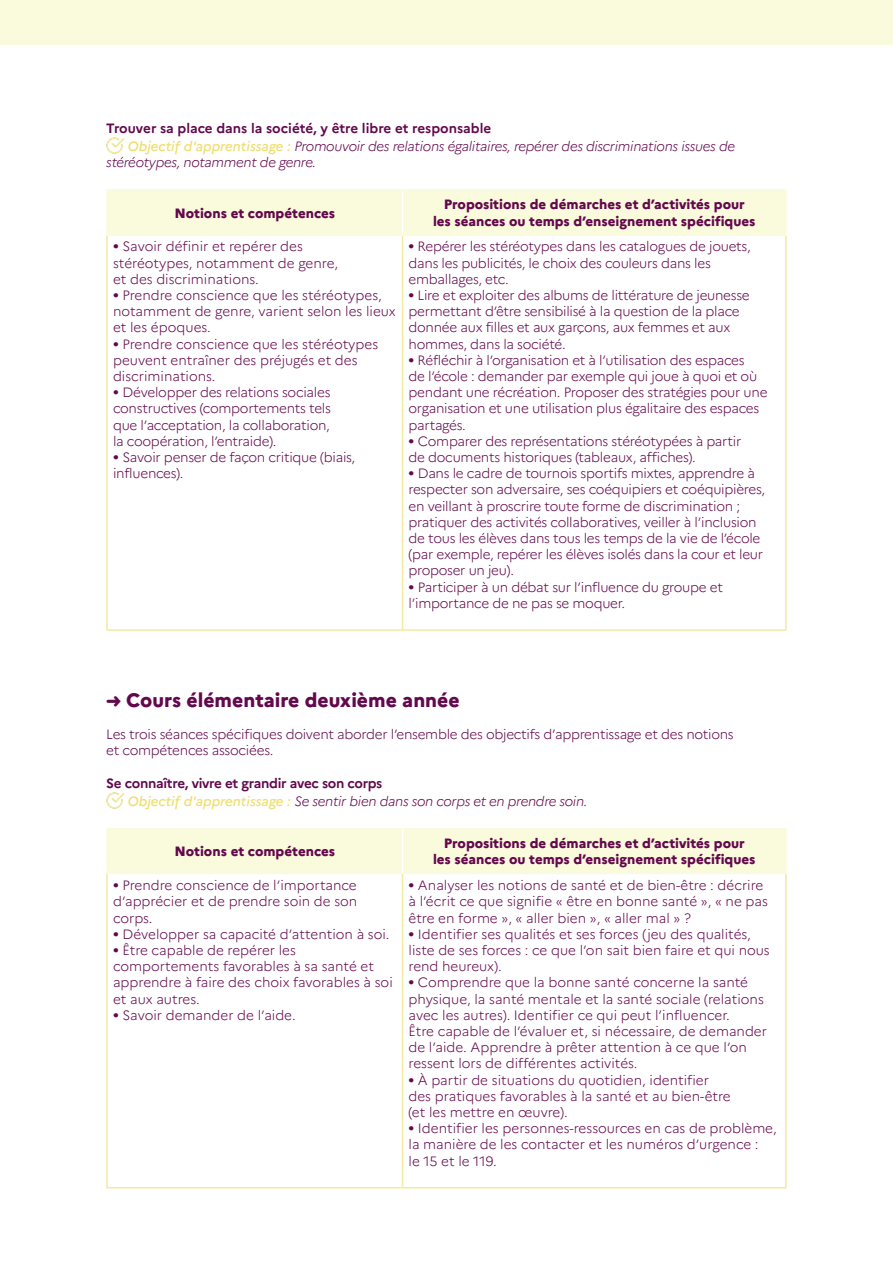
<style>
.page{position:relative;width:893px;height:1263px;background:#fff}
.page>*{position:absolute;margin:0;border:0;box-sizing:border-box;transform-origin:0 0}
.t1{font:800 19.5px "Marianne";color:#63084d}
.t2{font:300 13.5px/16.2px "Marianne";letter-spacing:-.02em;color:#63084d}
.t3{font:300 13.5px/16.2px "Marianne";color:#63084d}
.t4{font:italic 300 13.5px/18px "Marianne";letter-spacing:-.02em;color:#63084d}
.t5{font:800 13.5px/16.2px "Marianne";color:#63084d;text-align:center}
.s1{font-weight:700;font-style:normal}
.s2{font-weight:500;color:#efde6f}
.s3{font-weight:700}
</style>
<div class="page">
<div style="left:0;top:0;width:893px;height:45px;background:#fafadc"></div>
<svg style="left:106px;top:137px;width:19px;height:17px"></svg>
<div style="left:108px;top:191px;width:677px;height:43px;background:#fafadc"></div>
<hr style="left:106px;top:189px;width:297px;height:2px;background:#fafadc">
<hr style="left:106px;top:191px;width:2px;height:43px;background:#fafadc">
<hr style="left:403px;top:189px;width:384px;height:2px;background:#fafadc">
<hr style="left:785px;top:191px;width:2px;height:43px;background:#fafadc">
<hr style="left:106px;top:236px;width:2px;height:393px;background:#f3e99f">
<hr style="left:402px;top:236px;width:1px;height:393px;background:#f3e99f">
<hr style="left:785px;top:236px;width:2px;height:393px;background:#f3e99f">
<hr style="left:106px;top:629px;width:297px;height:2px;background:#f3e99f">
<hr style="left:403px;top:629px;width:384px;height:2px;background:#f3e99f">
<hr style="left:106px;top:234px;width:297px;height:2px;background:#fafadc">
<hr style="left:403px;top:234px;width:384px;height:2px;background:#fafadc">
<hr style="left:402px;top:191px;width:1px;height:43px;background:#fff">
<svg style="left:106px;top:792px;width:19px;height:17px"></svg>
<div style="left:108px;top:829px;width:677px;height:45px;background:#fafadc"></div>
<hr style="left:106px;top:828px;width:297px;height:1px;background:#fafadc">
<hr style="left:106px;top:829px;width:2px;height:45px;background:#fafadc">
<hr style="left:403px;top:828px;width:384px;height:1px;background:#fafadc">
<hr style="left:785px;top:829px;width:2px;height:45px;background:#fafadc">
<hr style="left:106px;top:874px;width:2px;height:313px;background:#f3e99f">
<hr style="left:402px;top:874px;width:1px;height:313px;background:#f3e99f">
<hr style="left:785px;top:874px;width:2px;height:313px;background:#f3e99f">
<hr style="left:106px;top:1187px;width:297px;height:1px;background:#f3e99f">
<hr style="left:403px;top:1187px;width:384px;height:1px;background:#f3e99f">
<hr style="left:402px;top:829px;width:1px;height:45px;background:#fff">
<p class="t4" style="left:128px;top:118px;width:609px;text-indent:-22px"><span class="s1">Trouver sa place dans la société, y être libre et responsable<br></span><span class="s2">Objectif d'apprentissage :</span> Promouvoir des relations égalitaires, repérer des discriminations issues de</p>
<p class="t4" style="left:106px;top:152px;width:211px">stéréotypes, notamment de genre.</p>
<p class="t5" style="left:174px;top:204px;width:162px">Notions et compétences</p>
<p class="t5" style="left:433px;top:195px;width:324px">Propositions de démarches et d’activités pour<br>les séances ou temps d’enseignement spécifiques</p>
<p class="t3" style="left:113px;top:237px;width:227px"><span class="s3">•</span> Savoir définir et repérer des stéréotypes, notamment de genre, et des discriminations.</p>
<p class="t3" style="left:113px;top:286px;width:284px"><span class="s3">•</span> Prendre conscience que les stéréotypes, notamment de genre, varient selon les lieux et les époques.</p>
<p class="t3" style="left:113px;top:335px;width:267px"><span class="s3">•</span> Prendre conscience que les stéréotypes peuvent entraîner des préjugés et des discriminations.</p>
<p class="t2" style="left:113px;top:383px;width:219px;text-align:justify"><span class="s3">•</span> Développer des relations sociales constructives (comportements tels que l’acceptation, la collaboration, la coopération, l’entraide).</p>
<p class="t2" style="left:113px;top:448px;width:244px"><span class="s3">•</span> Savoir penser de façon critique (biais, influences).</p>
<p class="t2" style="left:409px;top:237px;width:344px"><span class="s3">•</span> Repérer les stéréotypes dans les catalogues de jouets, dans les publicités, le choix des couleurs dans les emballages, etc.</p>
<p class="t2" style="left:409px;top:286px;width:343px"><span class="s3">•</span> Lire et exploiter des albums de littérature de jeunesse permettant d’être sensibilisé à la question de la place donnée aux filles et aux garçons, aux femmes et aux hommes, dans la société.</p>
<p class="t2" style="left:409px;top:351px;width:360px"><span class="s3">•</span> Réfléchir à l’organisation et à l’utilisation des espaces<br>de l’école : demander par exemple qui joue à quoi et où pendant une récréation. Proposer des stratégies pour une organisation et une utilisation plus égalitaire des espaces partagés.</p>
<p class="t2" style="left:409px;top:432px;width:334px"><span class="s3">•</span> Comparer des représentations stéréotypées à partir de documents historiques (tableaux, affiches).</p>
<p class="t2" style="left:409px;top:464px;width:358px"><span class="s3">•</span> Dans le cadre de tournois sportifs mixtes, apprendre à respecter son adversaire, ses coéquipiers et coéquipières, en veillant à proscrire toute forme de discrimination ; pratiquer des activités collaboratives, veiller à l’inclusion de tous les élèves dans tous les temps de la vie de l’école (par exemple, repérer les élèves isolés dans la cour et leur proposer un jeu).</p>
<p class="t2" style="left:409px;top:578px;width:316px"><span class="s3">•</span> Participer à un débat sur l’influence du groupe et l’importance de ne pas se moquer.</p>
<h1 class="t1" style="left:106px;top:684px;width:355px">➜ Cours élémentaire deuxième année</h1>
<p class="t2" style="left:106px;top:725px;width:629px">Les trois séances spécifiques doivent aborder l’ensemble des objectifs d’apprentissage et des notions et compétences associées.</p>
<p class="t4" style="left:128px;top:773px;width:461px;text-indent:-22px"><span class="s1">Se connaître, vivre et grandir avec son corps<br></span><span class="s2">Objectif d'apprentissage :</span> Se sentir bien dans son corps et en prendre soin.</p>
<p class="t5" style="left:174px;top:842px;width:162px">Notions et compétences</p>
<p class="t5" style="left:433px;top:834px;width:324px">Propositions de démarches et d’activités pour<br>les séances ou temps d’enseignement spécifiques</p>
<p class="t2" style="left:113px;top:876px;width:246px;text-align:justify"><span class="s3">•</span> Prendre conscience de l’importance d’apprécier et de prendre soin de son corps.</p>
<p class="t3" style="left:113px;top:925px;width:278px"><span class="s3">•</span> Développer sa capacité d’attention à soi.</p>
<p class="t3" style="left:113px;top:941px;width:281px"><span class="s3">•</span> Être capable de repérer les comportements favorables à sa santé et apprendre à faire des choix favorables à soi et aux autres.</p>
<p class="t3" style="left:113px;top:1006px;width:184px"><span class="s3">•</span> Savoir demander de l’aide.</p>
<p class="t3" style="left:409px;top:876px;width:361px"><span class="s3">•</span> Analyser les notions de santé et de bien-être : décrire à l’écrit ce que signifie « être en bonne santé », « ne pas être en forme », « aller bien », « aller mal » ?</p>
<p class="t3" style="left:409px;top:925px;width:363px"><span class="s3">•</span> Identifier ses qualités et ses forces (jeu des qualités, liste de ses forces : ce que l’on sait bien faire et qui nous rend heureux).</p>
<p class="t3" style="left:409px;top:973px;width:360px"><span class="s3">•</span> Comprendre que la bonne santé concerne la santé physique, la santé mentale et la santé sociale (relations avec les autres). Identifier ce qui peut l’influencer.<br>Être capable de l’évaluer et, si nécessaire, de demander de l’aide. Apprendre à prêter attention à ce que l’on ressent lors de différentes activités.</p>
<p class="t3" style="left:409px;top:1070px;width:324px"><span class="s3">•</span> À partir de situations du quotidien, identifier des pratiques favorables à la santé et au bien-être (et les mettre en œuvre).</p>
<p class="t3" style="left:409px;top:1119px;width:370px"><span class="s3">•</span> Identifier les personnes-ressources en cas de problème, la manière de les contacter et les numéros d’urgence :<br>le 15 et le 119.</p>
</div>
